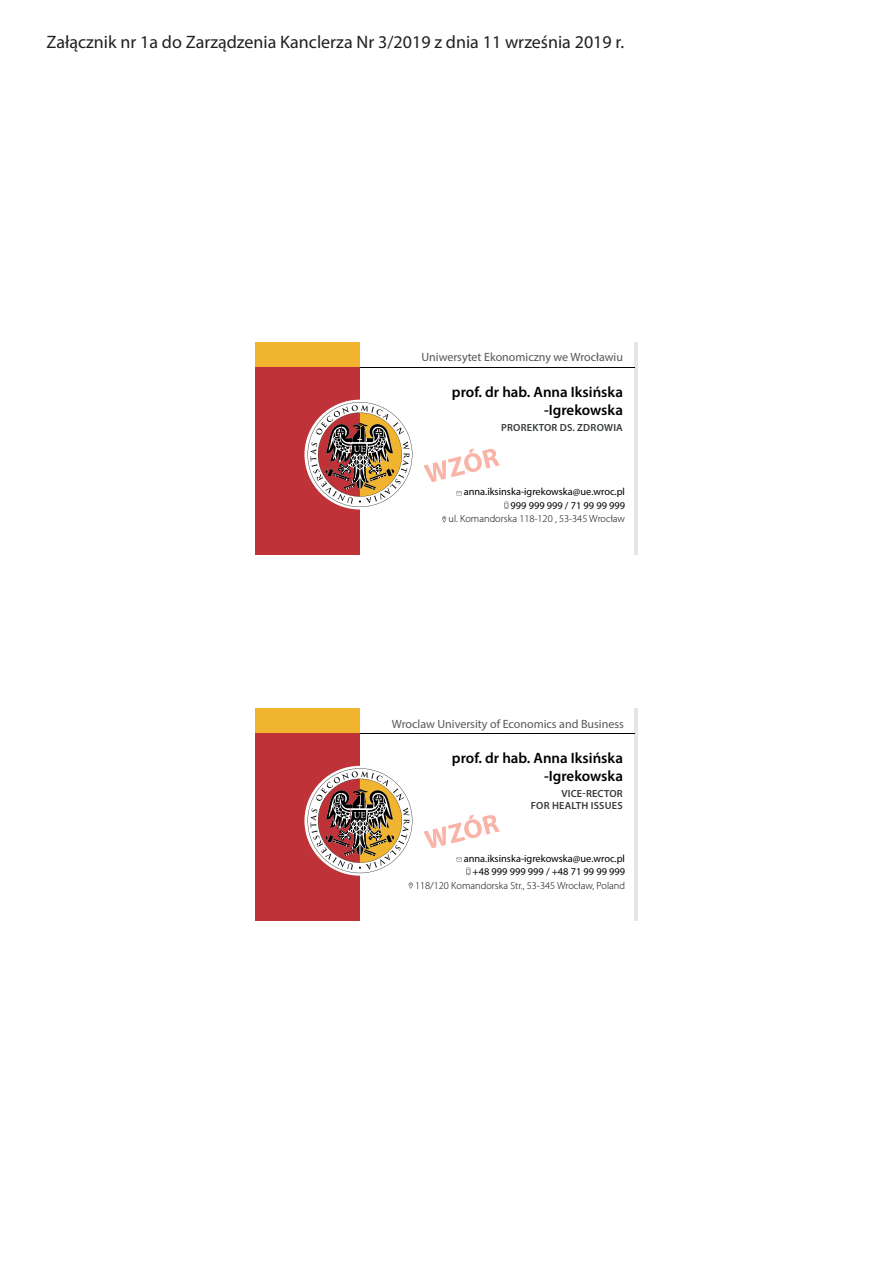
<style>
.page{position:relative;width:893px;height:1263px;background:#fff}
.page>*{position:absolute;margin:0;border:0;box-sizing:border-box;transform-origin:0 0}
.t1{font:18px "Myriad Pro";color:#231f20}
.t2{font:600 15px/18px "Myriad Pro";color:#000;text-align:right}
.t3{font:12px "Myriad Pro";color:#57585a}
.t4{font:12px "Myriad Pro";color:#545659}
.t5{font:10.35px/13.5px "Myriad Pro";color:#000;text-align:right}
.t6{font:300 10.35px "Myriad Pro";color:#000}
.t7{font:600 10.35px/12px "Myriad Pro";letter-spacing:.02em;color:#383b3c;text-align:right}
</style>
<div class="page">
<div style="left:255px;top:342px;width:105px;height:213px;background:#be3238"></div>
<div style="left:255px;top:342px;width:105px;height:25px;background:#f0b42f"></div>
<hr style="left:634px;top:342px;width:4px;height:213px;background:#e5e6e8">
<hr style="left:360px;top:367px;width:274px;height:1px;background:#000">
<svg style="left:304px;top:400px;width:111px;height:109px"></svg>
<svg style="left:308px;top:402px;width:104px;height:105px"></svg>
<svg style="left:504px;top:502px;width:4px;height:7px"></svg>
<svg style="left:442px;top:516px;width:4px;height:6px"></svg>
<svg style="left:423px;top:448px;width:77px;height:34px"></svg>
<div style="left:255px;top:708px;width:105px;height:213px;background:#be3238"></div>
<div style="left:255px;top:708px;width:105px;height:25px;background:#f0b42f"></div>
<hr style="left:634px;top:708px;width:4px;height:213px;background:#e5e6e8">
<hr style="left:360px;top:733px;width:274px;height:1px;background:#000">
<svg style="left:304px;top:766px;width:111px;height:110px"></svg>
<svg style="left:308px;top:768px;width:104px;height:105px"></svg>
<svg style="left:466px;top:868px;width:4px;height:7px"></svg>
<svg style="left:409px;top:882px;width:4px;height:6px"></svg>
<svg style="left:423px;top:814px;width:77px;height:34px"></svg>
<h1 class="t1" style="left:47px;top:31px;width:579px">Załącznik nr 1a do Zarządzenia Kanclerza Nr 3/2019 z dnia 11 września 2019 r.</h1>
<p class="t4" style="left:421px;top:350px;width:203px">Uniwersytet Ekonomiczny we Wrocławiu</p>
<h2 class="t2" style="left:452px;top:382px;width:173px">prof. dr hab. Anna Iksińska -Igrekowska</h2>
<p class="t7" style="left:501px;top:421px;width:123px">PROREKTOR DS. ZDROWIA</p>
<p class="t5" style="left:464px;top:485px;width:163px">anna.iksinska-igrekowska@ue.wroc.pl<br>999 999 999 / 71 99 99 999</p>
<p class="t6" style="left:448px;top:513px;width:178px">ul. Komandorska 118-120 , 53-345 Wrocław</p>
<p class="t3" style="left:392px;top:716px;width:234px">Wroclaw University of Economics and Business</p>
<p class="t4" style="left:417px;top:716px;width:4px">ł</p>
<h2 class="t2" style="left:452px;top:748px;width:173px">prof. dr hab. Anna Iksińska -Igrekowska</h2>
<p class="t7" style="left:531px;top:787px;width:94px">VICE-RECTOR<br>FOR HEALTH ISSUES</p>
<p class="t5" style="left:464px;top:851px;width:163px">anna.iksinska-igrekowska@ue.wroc.pl +48 999 999 999 / +48 71 99 99 999</p>
<p class="t6" style="left:415px;top:879px;width:212px">118/120 Komandorska Str., 53-345 Wrocław, Poland</p>
</div>
